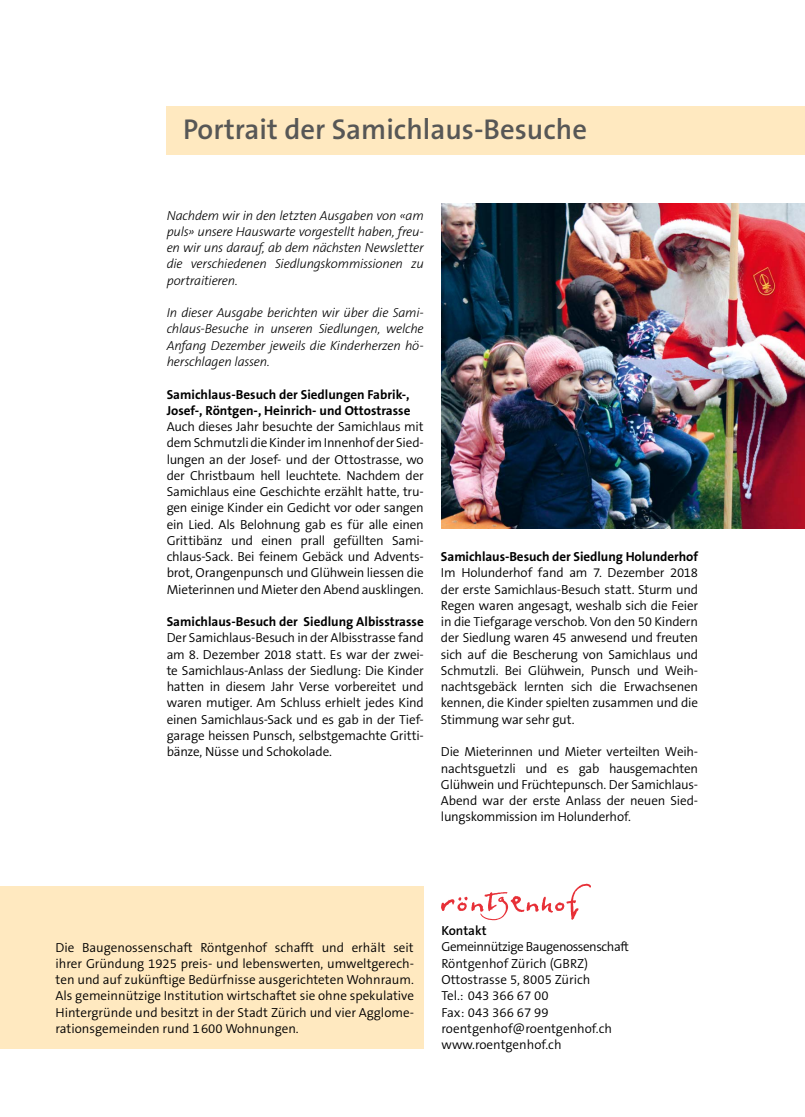
<style>
.page{position:relative;width:805px;height:1117px;background:#fff}
.page>*{position:absolute;margin:0;border:0;box-sizing:border-box;transform-origin:0 0}
.t1{font:600 28.75px "The Sans B6";color:#575756}
.t2{font:300 13.12px/16.2px "The Sans B4";letter-spacing:-.015em;color:#000;text-align:justify}
.t3{font:italic 300 13.12px/16.2px "The Sans B3";letter-spacing:-.015em;color:#000;text-align:justify}
.t4{font:700 13.12px/16.2px "The Sans B7";color:#000}
.t5{font:600 13.12px "The Sans B6";color:#000}
</style>
<div class="page">
<div style="left:0;top:886px;width:423px;height:162px;background:#ffe9c0"></div>
<div style="left:167px;top:106px;width:637px;height:48px;background:#ffe9c0"></div>
<svg style="left:441px;top:883px;width:149px;height:36px"></svg>
<img style="left:441px;top:203px;width:363px;height:325px">
<h1 class="t1" style="left:183px;top:114px;width:405px">Portrait der Samichlaus-Besuche</h1>
<p class="t3" style="left:167px;top:207px;width:258px">Nachdem wir in den letzten Ausgaben von «am puls» unsere Hauswarte vorgestellt haben, freu&shy;en wir uns darauf, ab dem nächsten Newsletter die verschiedenen Siedlungskommissionen zu portraitieren.</p>
<p class="t3" style="left:167px;top:305px;width:258px">In dieser Ausgabe berichten wir über die Sami&shy;chlaus-Besuche in unseren Siedlungen, welche Anfang Dezember jeweils die Kinderherzen hö&shy;herschlagen lassen.</p>
<p class="t4" style="left:167px;top:386px;width:245px">Samichlaus-Besuch der Siedlungen Fabrik-,<br>Josef-, Röntgen-, Heinrich- und Ottostrasse</p>
<p class="t2" style="left:167px;top:419px;width:258px">Auch dieses Jahr besuchte der Samichlaus mit dem Schmutzli die Kinder im Innenhof der Sied&shy;lungen an der Josef- und der Ottostrasse, wo der Christbaum hell leuchtete. Nachdem der Samichlaus eine Geschichte erzählt hatte, tru&shy;gen einige Kinder ein Gedicht vor oder sangen ein Lied. Als Belohnung gab es für alle einen Grittibänz und einen prall gefüllten Sami&shy;chlaus-Sack. Bei feinem Gebäck und Advents&shy;brot, Orangenpunsch und Glühwein liessen die Mieterinnen und Mieter den Abend ausklingen.</p>
<p class="t4" style="left:167px;top:614px;width:258px">Samichlaus-Besuch der Siedlung Albisstrasse</p>
<p class="t2" style="left:167px;top:630px;width:258px">Der Samichlaus-Besuch in der Albisstrasse fand am 8. Dezember 2018 statt. Es war der zwei&shy;te Samichlaus-Anlass der Siedlung: Die Kinder hatten in diesem Jahr Verse vorbereitet und waren mutiger. Am Schluss erhielt jedes Kind einen Samichlaus-Sack und es gab in der Tief&shy;garage heissen Punsch, selbstgemachte Gritti&shy;bänze, Nüsse und Schokolade.</p>
<p class="t4" style="left:441px;top:549px;width:258px">Samichlaus-Besuch der Siedlung Holunderhof</p>
<p class="t2" style="left:441px;top:565px;width:258px">Im Holunderhof fand am 7. Dezember 2018 der erste Samichlaus-Besuch statt. Sturm und Regen waren angesagt, weshalb sich die Feier in die Tiefgarage verschob. Von den 50 Kindern der Siedlung waren 45 anwesend und freuten sich auf die Bescherung von Samichlaus und Schmutzli. Bei Glühwein, Punsch und Weih&shy;nachtsgebäck lernten sich die Erwachsenen kennen, die Kinder spielten zusammen und die Stimmung war sehr gut.</p>
<p class="t2" style="left:441px;top:744px;width:258px">Die Mieterinnen und Mieter verteilten Weih&shy;nachtsguetzli und es gab hausgemachten Glühwein und Früchtepunsch. Der Samichlaus-Abend war der erste Anlass der neuen Sied&shy;lungskommission im Holunderhof.</p>
<p class="t2" style="left:56px;top:939px;width:360px">Die Baugenossenschaft Röntgenhof schafft und erhält seit ihrer Gründung 1925 preis- und lebenswerten, umweltgerech&shy;ten und auf zukünftige Bedürfnisse ausgerichteten Wohnraum.<br>Als gemeinnützige Institution wirtschaftet sie ohne spekulative Hintergründe und besitzt in der Stadt Zürich und vier Agglome&shy;rationsgemeinden rund 1600 Wohnungen.</p>
<p class="t5" style="left:441px;top:923px;width:47px">Kontakt</p>
<p class="t2" style="left:441px;top:939px;width:189px;text-align:left">Gemeinnützige Baugenossenschaft<br>Röntgenhof Zürich (GBRZ)<br>Ottostrasse 5, 8005 Zürich<br>Tel.: 043 366 67 00<br>Fax: 043 366 67 99 roentgenhof@roentgenhof.ch www.roentgenhof.ch</p>
</div>
